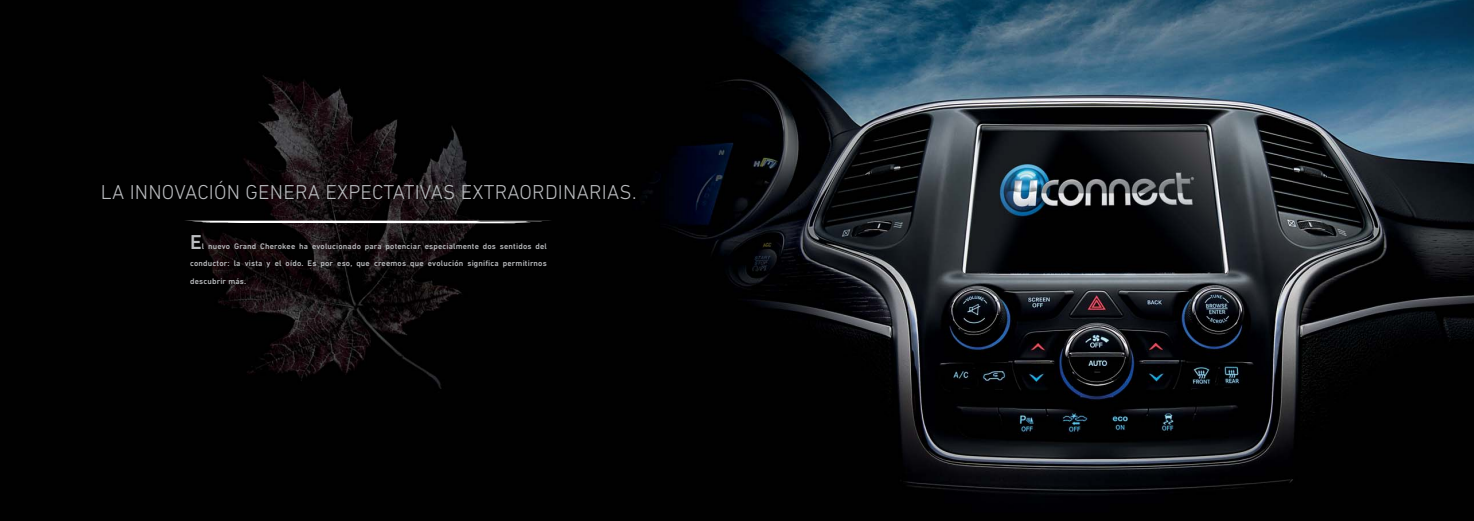
<style>
.page{position:relative;width:1474px;height:521px;background:#fff}
.page>*{position:absolute;margin:0;border:0;box-sizing:border-box;transform-origin:0 0}
.t1{font:300 20.47px "DIN Next LT Pro";letter-spacing:.01em;color:#bbbdc0}
.t2{font:500 20.47px "DIN Next LT Pro";color:#bbbdc0}
.t3{font:500 8.22px/17.5px "DIN Next LT Pro";letter-spacing:.02em;color:#bbbdc0;text-align:justify}
</style>
<div class="page">
<img style="left:0;top:0;width:1473px;height:521px">
<svg style="left:177px;top:220px;width:375px;height:3px"></svg>
<h1 class="t1" style="left:101px;top:180px;width:537px">LA INNOVACIÓN GENERA EXPECTATIVAS EXTRAORDINARIAS.</h1>
<h1 class="t2" style="left:190px;top:230px;width:13px">E</h1>
<p class="t3" style="left:190px;top:237px;width:358px;text-indent:12px">l nuevo Grand Cherokee ha evolucionado para potenciar especialmente dos sentidos del conductor: la vista y el oído. Es por eso, que creemos que evolución significa permitirnos descubrir más.</p>
</div>
